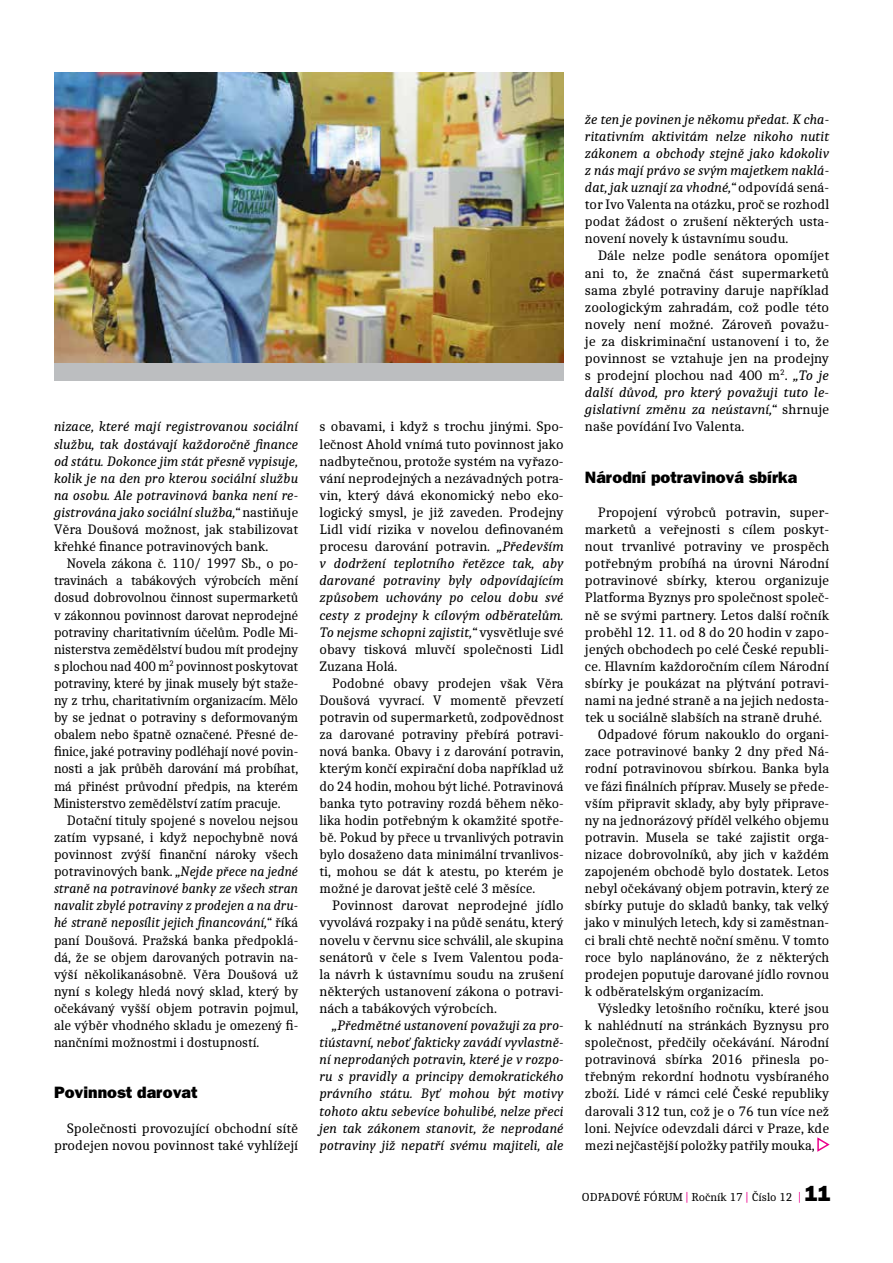
<style>
.page{position:relative;width:893px;height:1263px;background:#fff}
.page>*{position:absolute;margin:0;border:0;box-sizing:border-box;transform-origin:0 0}
.t1{font:800 16.5px "Franklin Gothic CE";color:#000}
.t2{font:14.25px/17.1px "Caladea";color:#000;text-align:justify}
.t3{font:14.25px/17.1px "Caladea";color:#000;text-align:justify;scale:.96 1}
.t4{font:italic 14.25px/17.1px "Caladea";color:#000;text-align:justify}
.t5{font:12px "Caladea";color:#000}
.s1{font-style:normal}
.s2{font-style:italic}
.s3{color:#ec008c}
.s4{font-family:"Franklin Gothic";font-weight:800;font-size:22.5px}
</style>
<div class="page">
<svg style="left:817px;top:1137px;width:13px;height:15px"></svg>
<img style="left:54px;top:72px;width:510px;height:291px">
<div style="left:54px;top:363px;width:510px;height:17px;background:#bcbec0"></div>
<p class="t4" style="left:54px;top:418px;width:246px">nizace, které mají registrovanou sociální službu, tak dostávají každoročně finance od státu. Dokonce jim stát přesně vypisuje, kolik je na den pro kterou sociální službu na osobu. Ale potravinová banka není re&shy;gistrována jako sociální služba,“ <span class="s1">nastiňuje Věra Doušová možnost, jak stabilizovat křehké finance potravinových bank.</span></p>
<p class="t3" style="left:54px;top:555px;width:256px;text-indent:13px">Novela zákona č. 110/ 1997 Sb., o po&shy;travinách a tabákových výrobcích mění dosud dobrovolnou činnost supermarketů v zákonnou povinnost darovat neprodejné potraviny charitativním účelům. Podle Mi&shy;nisterstva zemědělství budou mít prodejny s plochou nad 400 m<sup>2</sup> povinnost poskytovat potraviny, které by jinak musely být staže&shy;ny z trhu, charitativním organizacím. Mělo by se jednat o potraviny s deformovaným obalem nebo špatně označené. Přesné de&shy;finice, jaké potraviny podléhají nové povin&shy;nosti a jak průběh darování má probíhat, má přinést průvodní předpis, na kterém Ministerstvo zemědělství zatím pracuje.</p>
<p class="t3" style="left:54px;top:811px;width:256px;text-indent:13px">Dotační tituly spojené s novelou nejsou zatím vypsané, i když nepochybně nová povinnost zvýší finanční nároky všech potravinových bank. <span class="s2">„Nejde přece na jedné straně na potravinové banky ze všech stran navalit zbylé potraviny z prodejen a na dru&shy;hé straně neposílit jejich financování,“</span> říká paní Doušová. Pražská banka předpoklá&shy;dá, že se objem darovaných potravin na&shy;výší několikanásobně. Věra Doušová už nyní s kolegy hledá nový sklad, který by očekávaný vyšší objem potravin pojmul, ale výběr vhodného skladu je omezený fi&shy;nančními možnostmi i dostupností.</p>
<p class="t1" style="left:54px;top:1083px;width:145px">Povinnost darovat</p>
<p class="t2" style="left:54px;top:1119px;width:246px;text-align:right">Společnosti provozující obchodní sítě prodejen novou povinnost také vyhlížejí</p>
<p class="t2" style="left:319px;top:418px;width:246px">s obavami, i když s trochu jinými. Spo&shy;lečnost Ahold vnímá tuto povinnost jako nadbytečnou, protože systém na vyřazo&shy;vání neprodejných a nezávadných potra&shy;vin, který dává ekonomický nebo eko&shy;logický smysl, je již zaveden. Prodejny Lidl vidí rizika v novelou definovaném procesu darování potravin. <span class="s2">„Především v dodržení teplotního řetězce tak, aby darované potraviny byly odpovídajícím způsobem uchovány po celou dobu své cesty z prodejny k cílovým odběratelům.<br>To nejsme schopni zajistit,“</span> vysvětluje své obavy tisková mluvčí společnosti Lidl Zuzana Holá.</p>
<p class="t2" style="left:319px;top:674px;width:246px;text-indent:13px">Podobné obavy prodejen však Věra Doušová vyvrací. V momentě převzetí potravin od supermarketů, zodpovědnost za darované potraviny přebírá potravi&shy;nová banka. Obavy i z darování potravin, kterým končí expirační doba například už do 24 hodin, mohou být liché. Potravinová banka tyto potraviny rozdá během něko&shy;lika hodin potřebným k okamžité spotře&shy;bě. Pokud by přece u trvanlivých potravin bylo dosaženo data minimální trvanlivos&shy;ti, mohou se dát k atestu, po kterém je možné je darovat ještě celé 3 měsíce.</p>
<p class="t2" style="left:319px;top:897px;width:246px;text-indent:13px">Povinnost darovat neprodejné jídlo vyvolává rozpaky i na půdě senátu, který novelu v červnu sice schválil, ale skupina senátorů v čele s Ivem Valentou poda&shy;la návrh k ústavnímu soudu na zrušení některých ustanovení zákona o potravi&shy;nách a tabákových výrobcích.</p>
<p class="t4" style="left:319px;top:1016px;width:246px;text-indent:13px">„Předmětné ustanovení považuji za pro&shy;tiústavní, neboť fakticky zavádí vyvlastně&shy;ní neprodaných potravin, které je v rozpo&shy;ru s pravidly a principy demokratického právního státu. Byť mohou být motivy tohoto aktu sebevíce bohulibé, nelze přeci jen tak zákonem stanovit, že neprodané potraviny již nepatří svému majiteli, ale</p>
<p class="t4" style="left:585px;top:110px;width:246px">že ten je povinen je někomu předat. K cha&shy;ritativním aktivitám nelze nikoho nutit zákonem a obchody stejně jako kdokoliv z nás mají právo se svým majetkem naklá&shy;dat, jak uznají za vhodné,“ <span class="s1">odpovídá sená&shy;tor Ivo Valenta na otázku, proč se rozhodl podat žádost o zrušení některých usta&shy;novení novely k ústavnímu soudu.</span></p>
<p class="t2" style="left:585px;top:247px;width:246px;text-indent:13px">Dále nelze podle senátora opomíjet ani to, že značná část supermarketů sama zbylé potraviny daruje například zoologickým zahradám, což podle této novely není možné. Zároveň považu&shy;je za diskriminační ustanovení i to, že povinnost se vztahuje jen na prodejny s prodejní plochou nad 400 m<sup>2</sup>. <span class="s2">„To je další důvod, pro který považuji tuto le&shy;gislativní změnu za neústavní,“</span> shrnuje naše povídání Ivo Valenta.</p>
<p class="t1" style="left:585px;top:467px;width:214px">Národní potravinová sbírka</p>
<p class="t2" style="left:598px;top:503px;width:233px">Propojení výrobců potravin, super-</p>
<p class="t2" style="left:585px;top:520px;width:246px">marketů a veřejnosti s cílem poskyt-</p>
<p class="t2" style="left:585px;top:537px;width:246px">nout trvanlivé potraviny ve prospěch</p>
<p class="t2" style="left:585px;top:555px;width:246px">potřebným probíhá na úrovni Národní</p>
<p class="t2" style="left:585px;top:572px;width:246px">potravinové sbírky, kterou organizuje</p>
<p class="t2" style="left:585px;top:589px;width:246px">Platforma Byznys pro společnost společ-</p>
<p class="t2" style="left:585px;top:606px;width:246px">ně se svými partnery. Letos další ročník</p>
<p class="t2" style="left:585px;top:623px;width:246px">proběhl 12. 11. od 8 do 20 hodin v zapo-</p>
<p class="t2" style="left:585px;top:640px;width:246px">jených obchodech po celé České republi-</p>
<p class="t2" style="left:585px;top:657px;width:246px">ce. Hlavním každoročním cílem Národní</p>
<p class="t2" style="left:585px;top:674px;width:246px">sbírky je poukázat na plýtvání potravi-</p>
<p class="t2" style="left:585px;top:691px;width:246px">nami na jedné straně a na jejich nedosta-</p>
<p class="t2" style="left:585px;top:708px;width:239px">tek u sociálně slabších na straně druhé.</p>
<p class="t2" style="left:598px;top:726px;width:233px">Odpadové fórum nakouklo do organi-</p>
<p class="t2" style="left:585px;top:743px;width:246px">zace potravinové banky 2 dny před Ná-</p>
<p class="t2" style="left:585px;top:760px;width:246px">rodní potravinovou sbírkou. Banka byla</p>
<p class="t2" style="left:585px;top:777px;width:246px">ve fázi finálních příprav. Musely se přede-</p>
<p class="t2" style="left:585px;top:794px;width:246px">vším připravit sklady, aby byly připrave-</p>
<p class="t2" style="left:585px;top:811px;width:246px">ny na jednorázový příděl velkého objemu</p>
<p class="t2" style="left:585px;top:828px;width:246px">potravin. Musela se také zajistit orga-</p>
<p class="t2" style="left:585px;top:845px;width:246px">nizace dobrovolníků, aby jich v každém</p>
<p class="t2" style="left:585px;top:862px;width:246px">zapojeném obchodě bylo dostatek. Letos</p>
<p class="t2" style="left:585px;top:879px;width:246px">nebyl očekávaný objem potravin, který ze</p>
<p class="t2" style="left:585px;top:897px;width:246px">sbírky putuje do skladů banky, tak velký</p>
<p class="t2" style="left:585px;top:914px;width:246px">jako v minulých letech, kdy si zaměstnan-</p>
<p class="t2" style="left:585px;top:931px;width:246px">ci brali chtě nechtě noční směnu. V tomto</p>
<p class="t2" style="left:585px;top:948px;width:246px">roce bylo naplánováno, že z některých</p>
<p class="t2" style="left:585px;top:965px;width:246px">prodejen poputuje darované jídlo rovnou</p>
<p class="t2" style="left:585px;top:982px;width:180px">k odběratelským organizacím.</p>
<p class="t2" style="left:598px;top:999px;width:233px">Výsledky letošního ročníku, které jsou</p>
<p class="t2" style="left:585px;top:1016px;width:246px">k nahlédnutí na stránkách Byznysu pro</p>
<p class="t2" style="left:585px;top:1033px;width:246px">společnost, předčily očekávání. Národní</p>
<p class="t2" style="left:585px;top:1050px;width:246px">potravinová sbírka 2016 přinesla po-</p>
<p class="t2" style="left:585px;top:1068px;width:246px">třebným rekordní hodnotu vysbíraného</p>
<p class="t2" style="left:585px;top:1085px;width:246px">zboží. Lidé v rámci celé České republiky</p>
<p class="t2" style="left:585px;top:1102px;width:246px">darovali 312 tun, což je o 76 tun více než</p>
<p class="t2" style="left:585px;top:1119px;width:246px">loni. Nejvíce odevzdali dárci v Praze, kde</p>
<p class="t2" style="left:585px;top:1136px;width:231px">mezi nejčastější položky patřily mouka,</p>
<p class="t5" style="left:582px;top:1190px;width:250px">ODPADOVÉ FÓRUM <span class="s3">|</span> Ročník 17 <span class="s3">|</span> Číslo 12 <span class="s3">|</span> <span class="s4">11</span></p>
</div>
